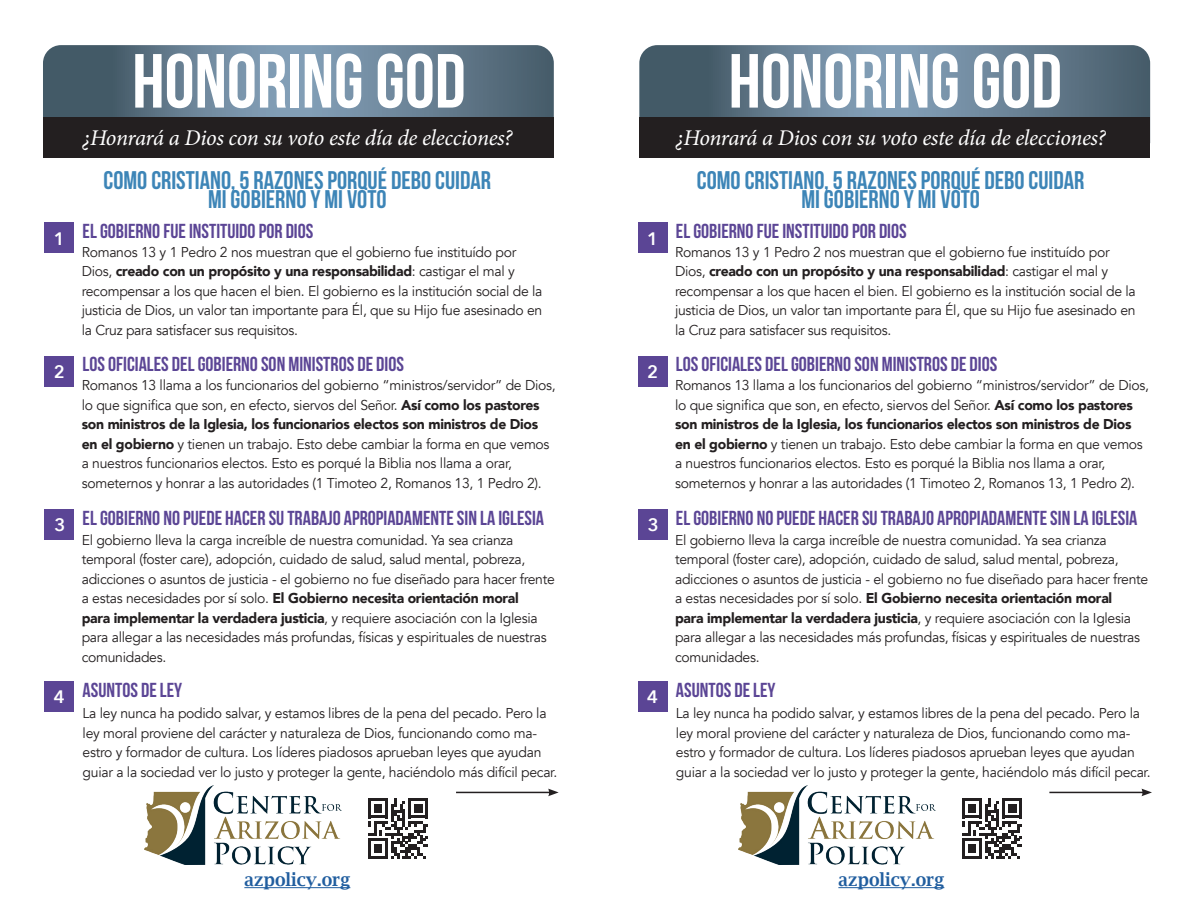
<style>
.page{position:relative;width:1188px;height:918px;background:#fff}
.page>*{position:absolute;margin:0;border:0;box-sizing:border-box;transform-origin:0 0}
.t1{font:76.5px "Bebas Neue";color:#fff}
.t2{font:25.5px/19.5px "Bebas Neue";color:#3d85b7;text-align:center}
.t3{font:italic 22.5px "Minion Pro";letter-spacing:-.02em;color:#fff}
.t4{font:20.25px "Bebas Neue";color:#5b4595}
.t5{font:600 18px "Lucida Bright";color:#215e9f;scale:.95 1}
.t6{font:600 18px "Avenir Next";color:#fff}
.t7{font:14.25px/19.5px "Avenir";letter-spacing:-.02em;color:#231f20}
.s1{font-weight:900}
</style>
<div class="page">
<svg style="left:43px;top:45px;width:511px;height:72px;background:#647d8f"></svg>
<svg style="left:639px;top:45px;width:511px;height:72px;background:#647d8f"></svg>
<div style="left:44px;top:223px;width:30px;height:30px;background:#5b4595"></div>
<div style="left:638px;top:223px;width:30px;height:30px;background:#5b4595"></div>
<div style="left:44px;top:356px;width:30px;height:30px;background:#5b4595"></div>
<div style="left:638px;top:356px;width:30px;height:30px;background:#5b4595"></div>
<div style="left:44px;top:510px;width:30px;height:30px;background:#5b4595"></div>
<div style="left:638px;top:510px;width:30px;height:30px;background:#5b4595"></div>
<div style="left:44px;top:682px;width:30px;height:30px;background:#5b4595"></div>
<div style="left:638px;top:682px;width:30px;height:30px;background:#5b4595"></div>
<div style="left:43px;top:117px;width:511px;height:41px;background:#231f20"></div>
<div style="left:639px;top:117px;width:511px;height:41px;background:#231f20"></div>
<hr style="left:456px;top:792px;width:94px;height:1px;background:#231f20">
<svg style="left:548px;top:789px;width:11px;height:7px"></svg>
<hr style="left:1049px;top:792px;width:95px;height:1px;background:#231f20">
<svg style="left:1141px;top:789px;width:11px;height:7px"></svg>
<hr style="left:244px;top:887px;width:106px;height:1px;background:#215e9f">
<hr style="left:838px;top:887px;width:106px;height:1px;background:#215e9f">
<svg style="left:368px;top:798px;width:60px;height:61px"></svg>
<svg style="left:962px;top:798px;width:60px;height:61px"></svg>
<img style="left:145px;top:786px;width:196px;height:78px">
<img style="left:739px;top:786px;width:196px;height:78px">
<p class="t1" style="left:132px;top:39px;width:335px">HONORING GOD</p>
<p class="t1" style="left:729px;top:39px;width:335px">HONORING GOD</p>
<p class="t3" style="left:82px;top:122px;width:432px">¿Honrará a Dios con su voto este día de elecciones?</p>
<p class="t3" style="left:676px;top:122px;width:432px">¿Honrará a Dios con su voto este día de elecciones?</p>
<p class="t2" style="left:104px;top:170px;width:389px">COMO CRISTIANO, 5 RAZONES PORQUÉ DEBO CUIDAR<br>MI GOBIERNO Y MI VOTO</p>
<p class="t2" style="left:697px;top:170px;width:389px">COMO CRISTIANO, 5 RAZONES PORQUÉ DEBO CUIDAR<br>MI GOBIERNO Y MI VOTO</p>
<p class="t4" style="left:83px;top:220px;width:232px">EL GOBIERNO FUE INSTITUIDO POR DIOS</p>
<p class="t4" style="left:676px;top:220px;width:232px">EL GOBIERNO FUE INSTITUIDO POR DIOS</p>
<p class="t6" style="left:54px;top:223px;width:12px">1</p>
<p class="t6" style="left:647px;top:223px;width:12px">1</p>
<p class="t7" style="left:82px;top:242px;width:462px">Romanos 13 y 1 Pedro 2 nos muestran que el gobierno fue instituído por Dios, <span class="s1">creado con un propósito y una responsabilidad</span>: castigar el mal y recompensar a los que hacen el bien. El gobierno es la institución social de la justicia de Dios, un valor tan importante para Él, que su Hijo fue asesinado en la Cruz para satisfacer sus requisitos.</p>
<p class="t7" style="left:675px;top:242px;width:462px">Romanos 13 y 1 Pedro 2 nos muestran que el gobierno fue instituído por Dios, <span class="s1">creado con un propósito y una responsabilidad</span>: castigar el mal y recompensar a los que hacen el bien. El gobierno es la institución social de la justicia de Dios, un valor tan importante para Él, que su Hijo fue asesinado en la Cruz para satisfacer sus requisitos.</p>
<p class="t4" style="left:83px;top:353px;width:323px">LOS OFICIALES DEL GOBIERNO SON MINISTROS DE DIOS</p>
<p class="t4" style="left:676px;top:353px;width:323px">LOS OFICIALES DEL GOBIERNO SON MINISTROS DE DIOS</p>
<p class="t6" style="left:54px;top:356px;width:12px">2</p>
<p class="t6" style="left:647px;top:356px;width:12px">2</p>
<p class="t7" style="left:82px;top:376px;width:475px">Romanos 13 llama a los funcionarios del gobierno “ministros/servidor” de Dios, lo que significa que son, en efecto, siervos del Señor. <span class="s1">Así como los pastores son ministros de la Iglesia, los funcionarios electos son ministros de Dios en el gobierno</span> y tienen un trabajo. Esto debe cambiar la forma en que vemos a nuestros funcionarios electos. Esto es porqué la Biblia nos llama a orar, someternos y honrar a las autoridades (1 Timoteo 2, Romanos 13, 1 Pedro 2).</p>
<p class="t7" style="left:675px;top:376px;width:475px">Romanos 13 llama a los funcionarios del gobierno “ministros/servidor” de Dios, lo que significa que son, en efecto, siervos del Señor. <span class="s1">Así como los pastores son ministros de la Iglesia, los funcionarios electos son ministros de Dios en el gobierno</span> y tienen un trabajo. Esto debe cambiar la forma en que vemos a nuestros funcionarios electos. Esto es porqué la Biblia nos llama a orar, someternos y honrar a las autoridades (1 Timoteo 2, Romanos 13, 1 Pedro 2).</p>
<p class="t4" style="left:83px;top:507px;width:463px">EL GOBIERNO NO PUEDE HACER SU TRABAJO APROPIADAMENTE SIN LA IGLESIA</p>
<p class="t4" style="left:676px;top:507px;width:463px">EL GOBIERNO NO PUEDE HACER SU TRABAJO APROPIADAMENTE SIN LA IGLESIA</p>
<p class="t6" style="left:55px;top:510px;width:12px">3</p>
<p class="t6" style="left:648px;top:510px;width:12px">3</p>
<p class="t7" style="left:82px;top:530px;width:475px">El gobierno lleva la carga increíble de nuestra comunidad. Ya sea crianza temporal (foster care), adopción, cuidado de salud, salud mental, pobreza, adicciones o asuntos de justicia - el gobierno no fue diseñado para hacer frente a estas necesidades por sí solo. <span class="s1">El Gobierno necesita orientación moral<br>para implementar la verdadera justicia</span>, y requiere asociación con la Iglesia para allegar a las necesidades más profundas, físicas y espirituales de nuestras comunidades.</p>
<p class="t7" style="left:675px;top:530px;width:475px">El gobierno lleva la carga increíble de nuestra comunidad. Ya sea crianza temporal (foster care), adopción, cuidado de salud, salud mental, pobreza, adicciones o asuntos de justicia - el gobierno no fue diseñado para hacer frente a estas necesidades por sí solo. <span class="s1">El Gobierno necesita orientación moral<br>para implementar la verdadera justicia</span>, y requiere asociación con la Iglesia para allegar a las necesidades más profundas, físicas y espirituales de nuestras comunidades.</p>
<p class="t4" style="left:83px;top:679px;width:101px">ASUNTOS DE LEY</p>
<p class="t4" style="left:676px;top:679px;width:101px">ASUNTOS DE LEY</p>
<p class="t6" style="left:54px;top:682px;width:12px">4</p>
<p class="t6" style="left:647px;top:682px;width:12px">4</p>
<p class="t7" style="left:83px;top:704px;width:476px">La ley nunca ha podido salvar, y estamos libres de la pena del pecado. Pero la ley moral proviene del carácter y naturaleza de Dios, funcionando como ma&shy;estro y formador de cultura. Los líderes piadosos aprueban leyes que ayudan guiar a la sociedad ver lo justo y proteger la gente, haciéndolo más difícil pecar.</p>
<p class="t7" style="left:676px;top:704px;width:476px">La ley nunca ha podido salvar, y estamos libres de la pena del pecado. Pero la ley moral proviene del carácter y naturaleza de Dios, funcionando como ma&shy;estro y formador de cultura. Los líderes piadosos aprueban leyes que ayudan guiar a la sociedad ver lo justo y proteger la gente, haciéndolo más difícil pecar.</p>
<p class="t5" style="left:244px;top:869px;width:113px">azpolicy.org</p>
<p class="t5" style="left:838px;top:869px;width:113px">azpolicy.org</p>
</div>
